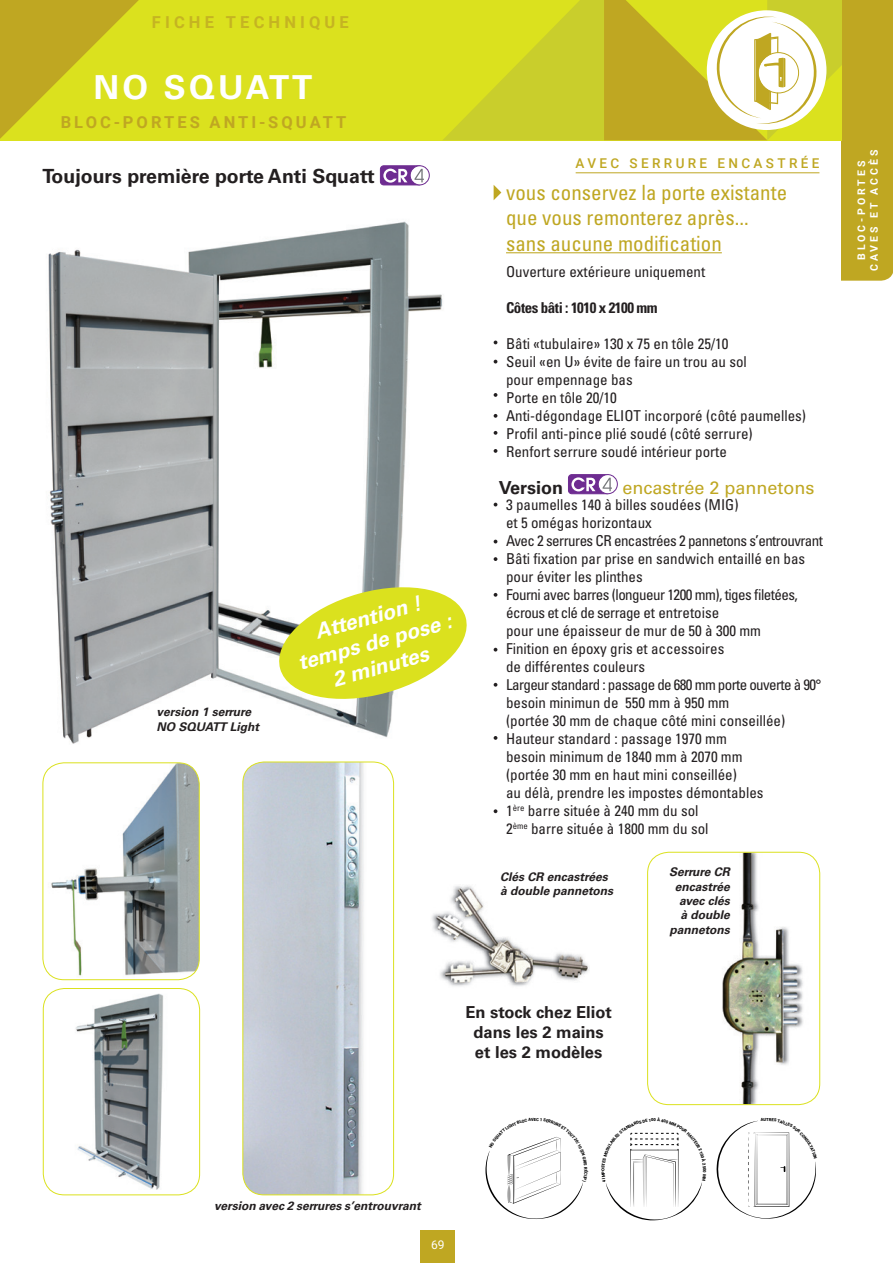
<style>
.page{position:relative;width:893px;height:1263px;background:#fff}
.page>*{position:absolute;margin:0;border:0;box-sizing:border-box;transform-origin:0 0}
.t1{font:700 33px "Univers LT Std";letter-spacing:.09em;color:#fff}
.t2{font:condensed 21px/25.2px "Univers LT Std";color:#bfa722}
.t3{font:italic 700 21px/25.2px "Univers LT Std";color:#fff;text-align:center}
.t4{font:700 19.5px "Univers LT Std";color:#231f20}
.t5{font:18px "Univers LT Std";color:#bfa722}
.t6{font:700 18px "Univers LT Std";color:#231f20}
.t7{font:700 16.5px/19.8px "Univers LT Std";color:#231f20;text-align:center}
.t8{font:700 16.5px "Roboto";letter-spacing:.185em;color:#bfa722}
.t9{font:700 16.5px "Roboto";letter-spacing:.25em;color:#c5b422}
.t10{font:condensed 15px/18px "Univers LT Std";color:#231f20}
.t11{font:700 condensed 15px "Univers LT Std";letter-spacing:-.03em;color:#231f20}
.t12{font:500 13.5px "Roboto";letter-spacing:.25em;color:#bfa722}
.t13{font:italic 700 12px/14.4px "Univers LT Std";color:#231f20}
.t14{font:12px "Roboto";color:#fff}
.t15{font:700 10.5px/12.6px "Roboto";letter-spacing:.285em;color:#fff;text-align:center}
</style>
<div class="page">
<div style="left:0;top:0;width:677px;height:140px;background:#dbe11e"></div>
<svg style="left:0;top:0;width:139px;height:139px"></svg>
<svg style="left:443px;top:0;width:398px;height:140px"></svg>
<div style="left:421px;top:1230px;width:34px;height:33px;background:#bfa722"></div>
<div style="left:841px;top:0;width:52px;height:281px;background:#bfa722"></div>
<hr style="left:576px;top:172px;width:243px;height:1px;background:#bfa722">
<hr style="left:506px;top:252px;width:216px;height:1px;background:#bfa722">
<svg style="left:494px;top:185px;width:7px;height:15px"></svg>
<svg style="left:494px;top:393px;width:3px;height:4px"></svg>
<div style="left:568px;top:475px;width:42px;height:19px;background:#6e2c91;border-radius:3px"></div>
<div style="left:568px;top:474px;width:42px;height:20px;border:1px solid #6e2c91;border-radius:3px"></div>
<svg style="left:598px;top:475px;width:19px;height:19px"></svg>
<div style="left:598px;top:474px;width:20px;height:20px;border:1px solid #6e2c91;border-radius:50%"></div>
<svg style="left:571px;top:477px;width:24px;height:14px"></svg>
<svg style="left:603px;top:478px;width:9px;height:13px"></svg>
<svg style="left:494px;top:414px;width:3px;height:4px"></svg>
<svg style="left:494px;top:431px;width:3px;height:4px"></svg>
<svg style="left:494px;top:449px;width:3px;height:4px"></svg>
<svg style="left:494px;top:557px;width:3px;height:4px"></svg>
<svg style="left:494px;top:593px;width:3px;height:4px"></svg>
<svg style="left:494px;top:648px;width:3px;height:4px"></svg>
<svg style="left:494px;top:683px;width:3px;height:4px"></svg>
<svg style="left:494px;top:736px;width:3px;height:4px"></svg>
<div style="left:380px;top:166px;width:42px;height:19px;background:#6e2c91;border-radius:3px"></div>
<div style="left:380px;top:166px;width:42px;height:19px;border:1px solid #6e2c91;border-radius:3px"></div>
<svg style="left:410px;top:166px;width:19px;height:19px"></svg>
<div style="left:410px;top:166px;width:19px;height:19px;border:1px solid #6e2c91;border-radius:50%"></div>
<svg style="left:383px;top:169px;width:24px;height:14px"></svg>
<svg style="left:414px;top:169px;width:10px;height:13px"></svg>
<img style="left:48px;top:221px;width:395px;height:523px">
<svg style="left:273px;top:579px;width:194px;height:128px"></svg>
<img style="left:43px;top:764px;width:156px;height:213px">
<div style="left:43px;top:762px;width:157px;height:218px;border:1px solid #dbe11e;border-radius:21px"></div>
<img style="left:75px;top:993px;width:89px;height:197px">
<div style="left:43px;top:988px;width:157px;height:207px;border:1px solid #dbe11e;border-radius:21px"></div>
<img style="left:243px;top:762px;width:151px;height:433px">
<div style="left:242px;top:762px;width:152px;height:433px;border:1px solid #dbe11e;border-radius:21px"></div>
<img style="left:431px;top:885px;width:158px;height:101px">
<img style="left:722px;top:852px;width:98px;height:252px">
<div style="left:647px;top:852px;width:173px;height:253px;border:1px solid #dbe11e;border-radius:21px"></div>
<svg style="left:494px;top:809px;width:3px;height:4px"></svg>
<svg style="left:485px;top:1136px;width:98px;height:83px"></svg>
<svg style="left:605px;top:1132px;width:97px;height:88px"></svg>
<svg style="left:717px;top:1120px;width:99px;height:99px"></svg>
<p class="t9" style="left:152px;top:10px;width:198px">FICHE TECHNIQUE</p>
<h1 class="t1" style="left:93px;top:68px;width:220px">NO SQUATT</h1>
<p class="t8" style="left:61px;top:110px;width:287px">BLOC-PORTES ANTI-SQUATT</p>
<h3 class="t4" style="left:43px;top:165px;width:334px">Toujours première porte Anti Squatt</h3>
<p class="t13" style="left:157px;top:705px;width:104px">version 1 serrure<br>NO SQUATT Light</p>
<h2 class="t3" style="left:289px;top:626px;width:160px;rotate:-15deg">Attention ! temps de pose :<br>2 minutes</h2>
<p class="t12" style="left:576px;top:154px;width:245px">AVEC SERRURE ENCASTRÉE</p>
<h2 class="t2" style="left:506px;top:180px;width:283px">vous conservez la porte existante que vous remonterez après... sans aucune modification</h2>
<p class="t10" style="left:506px;top:262px;width:201px">Ouverture extérieure uniquement</p>
<p class="t11" style="left:506px;top:298px;width:153px">Côtes bâti : 1010 x 2100 mm</p>
<p class="t10" style="left:506px;top:334px;width:301px">Bâti «tubulaire» 130 x 75 en tôle 25/10<br>Seuil «en U» évite de faire un trou au sol<br>pour empennage bas<br>Porte en tôle 20/10<br>Anti-dégondage ELIOT incorporé (côté paumelles)<br>Profil anti-pince plié soudé (côté serrure)<br>Renfort serrure soudé intérieur porte</p>
<p class="t10" style="left:506px;top:496px;width:319px">3 paumelles 140 à billes soudées (MIG)<br>et 5 omégas horizontaux<br>Avec 2 serrures CR encastrées 2 pannetons s’entrouvrant Bâti fixation par prise en sandwich entaillé en bas pour éviter les plinthes<br>Fourni avec barres (longueur 1200 mm), tiges filetées, écrous et clé de serrage et entretoise<br>pour une épaisseur de mur de 50 à 300 mm<br>Finition en époxy gris et accessoires<br>de différentes couleurs<br>Largeur standard : passage de 680 mm porte ouverte à 90° besoin minimun de 550 mm à 950 mm<br>(portée 30 mm de chaque côté mini conseillée)<br>Hauteur standard : passage 1970 mm<br>besoin minimum de 1840 mm à 2070 mm<br>(portée 30 mm en haut mini conseillée)<br>au délà, prendre les impostes démontables<br>1<sup>ère</sup> barre située à 240 mm du sol<br>2<sup>ème</sup> barre située à 1800 mm du sol</p>
<p class="t6" style="left:499px;top:477px;width:66px">Version</p>
<p class="t5" style="left:623px;top:477px;width:194px">encastrée 2 pannetons</p>
<p class="t13" style="left:500px;top:870px;width:115px">Clés CR encastrées à double pannetons</p>
<p class="t13" style="left:669px;top:865px;width:62px;text-align:right">Serrure CR encastrée avec clés<br>à double pannetons</p>
<p class="t7" style="left:465px;top:1002px;width:148px">En stock chez Eliot dans les 2 mains et les 2 modèles</p>
<p class="t15" style="left:855px;top:271px;width:123px;rotate:-90deg">BLOC-PORTES<br>CAVES ET ACCÈS</p>
<p class="t13" style="left:214px;top:1199px;width:208px">version avec 2 serrures s’entrouvrant</p>
<p class="t14" style="left:431px;top:1237px;width:15px">69</p>
</div>
